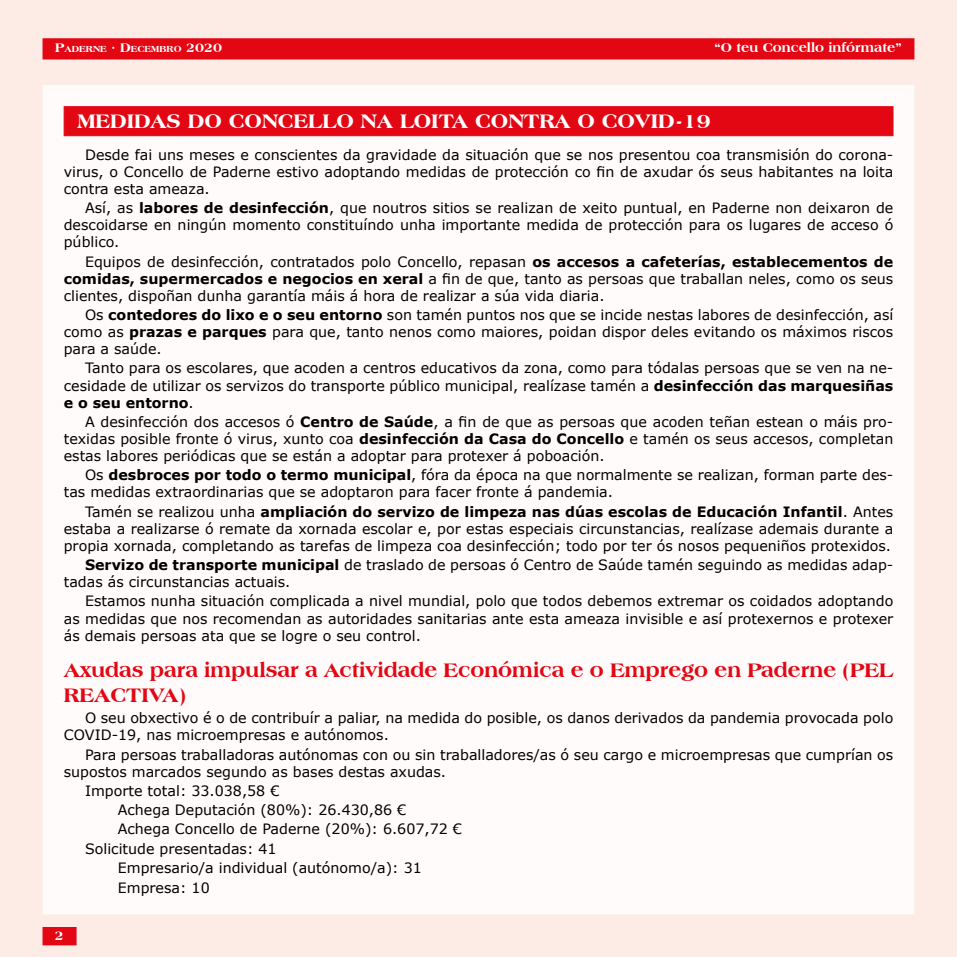
<style>
.page{position:relative;width:957px;height:957px;background:#fdece5}
.page>*{position:absolute;margin:0;border:0;box-sizing:border-box;transform-origin:0 0}
.t1{font:800 21px/25.2px "Americana BT";color:#e30613}
.t2{font:800 21px "Americana BT";color:#fff}
.t3{font:14.25px/17.1px "Verdana";color:#000;text-align:justify}
.t4{font:800 13.5px "Americana BT";color:#fff}
.t5{font:800 13.5px "Americana BT";color:#fff}
.t6{font:800 9.45px "Americana BT";color:#fff}
.s1{font-size:13.5px}
.s2{font-weight:700}
</style>
<div class="page">
<div style="left:43px;top:85px;width:871px;height:829px;background:#fffbfa"></div>
<div style="left:43px;top:927px;width:34px;height:18px;background:#e30613"></div>
<div style="left:43px;top:38px;width:871px;height:21px;background:#e30613;border:2px solid #e30613"></div>
<div style="left:64px;top:106px;width:829px;height:30px;background:#e30613;border:1px solid #e30613"></div>
<p class="t6" style="left:55px;top:43px;width:168px"><span class="s1">P</span>ADERNE <span class="s1">· D</span>ECEMBRO <span class="s1">2020</span></p>
<p class="t4" style="left:714px;top:39px;width:189px">“O teu Concello infórmate”</p>
<h1 class="t2" style="left:77px;top:108px;width:635px">MEDIDAS DO CONCELLO NA LOITA CONTRA O COVID-19</h1>
<p class="t3" style="left:64px;top:146px;width:831px;text-indent:21px">Desde fai uns meses e conscientes da gravidade da situación que se nos presentou coa transmisión do corona&shy;virus, o Concello de Paderne estivo adoptando medidas de protección co fin de axudar ós seus habitantes na loita contra esta ameaza.</p>
<p class="t3" style="left:64px;top:199px;width:831px;text-indent:21px">Así, as <span class="s2">labores de desinfección</span>, que noutros sitios se realizan de xeito puntual, en Paderne non deixaron de descoidarse en ningún momento constituíndo unha importante medida de protección para os lugares de acceso ó público.</p>
<p class="t3" style="left:64px;top:253px;width:831px;text-indent:21px">Equipos de desinfección, contratados polo Concello, repasan <span class="s2">os accesos a cafeterías, establecementos de comidas, supermercados e negocios en xeral</span> a fin de que, tanto as persoas que traballan neles, como os seus clientes, dispoñan dunha garantía máis á hora de realizar a súa vida diaria.</p>
<p class="t3" style="left:64px;top:306px;width:831px;text-indent:21px">Os <span class="s2">contedores do lixo e o seu entorno</span> son tamén puntos nos que se incide nestas labores de desinfección, así como as <span class="s2">prazas e parques</span> para que, tanto nenos como maiores, poidan dispor deles evitando os máximos riscos para a saúde.</p>
<p class="t3" style="left:64px;top:359px;width:831px;text-indent:21px">Tanto para os escolares, que acoden a centros educativos da zona, como para tódalas persoas que se ven na ne&shy;cesidade de utilizar os servizos do transporte público municipal, realízase tamén a <span class="s2">desinfección das marquesiñas e o seu entorno</span>.</p>
<p class="t3" style="left:64px;top:413px;width:831px;text-indent:21px">A desinfección dos accesos ó <span class="s2">Centro de Saúde</span>, a fin de que as persoas que acoden teñan estean o máis pro&shy;texidas posible fronte ó virus, xunto coa <span class="s2">desinfección da Casa do Concello</span> e tamén os seus accesos, completan estas labores periódicas que se están a adoptar para protexer á poboación.</p>
<p class="t3" style="left:64px;top:466px;width:831px;text-indent:21px">Os <span class="s2">desbroces por todo o termo municipal</span>, fóra da época na que normalmente se realizan, forman parte des&shy;tas medidas extraordinarias que se adoptaron para facer fronte á pandemia.</p>
<p class="t3" style="left:64px;top:503px;width:831px;text-indent:21px">Tamén se realizou unha <span class="s2">ampliación do servizo de limpeza nas dúas escolas de Educación Infantil</span>. Antes estaba a realizarse ó remate da xornada escolar e, por estas especiais circunstancias, realízase ademais durante a propia xornada, completando as tarefas de limpeza coa desinfección; todo por ter ós nosos pequeniños protexidos.</p>
<p class="t3" style="left:64px;top:556px;width:831px;text-indent:21px"><span class="s2">Servizo de transporte municipal</span> de traslado de persoas ó Centro de Saúde tamén seguindo as medidas adap&shy;tadas ás circunstancias actuais.</p>
<p class="t3" style="left:64px;top:592px;width:831px;text-indent:21px">Estamos nunha situación complicada a nivel mundial, polo que todos debemos extremar os coidados adoptando as medidas que nos recomendan as autoridades sanitarias ante esta ameaza invisible e así protexernos e protexer ás demais persoas ata que se logre o seu control.</p>
<h1 class="t1" style="left:64px;top:657px;width:831px">Axudas para impulsar a Actividade Económica e o Emprego en Paderne (PEL<br>REACTIVA)</h1>
<p class="t3" style="left:64px;top:709px;width:831px;text-indent:21px">O seu obxectivo é o de contribuír a paliar, na medida do posible, os danos derivados da pandemia provocada polo<br>COVID-19, nas microempresas e autónomos.</p>
<p class="t3" style="left:64px;top:745px;width:831px;text-indent:21px">Para persoas traballadoras autónomas con ou sin traballadores/as ó seu cargo e microempresas que cumprían os supostos marcados segundo as bases destas axudas.</p>
<p class="t3" style="left:85px;top:782px;width:196px">Importe total: 33.038,58 €</p>
<p class="t3" style="left:118px;top:801px;width:290px">Achega Deputación (80%): 26.430,86 €</p>
<p class="t3" style="left:118px;top:820px;width:346px">Achega Concello de Paderne (20%): 6.607,72 €</p>
<p class="t3" style="left:85px;top:839px;width:193px">Solicitude presentadas: 41</p>
<p class="t3" style="left:118px;top:859px;width:306px">Empresario/a individual (autónomo/a): 31</p>
<p class="t3" style="left:118px;top:879px;width:93px">Empresa: 10</p>
<p class="t5" style="left:55px;top:927px;width:11px">2</p>
</div>
